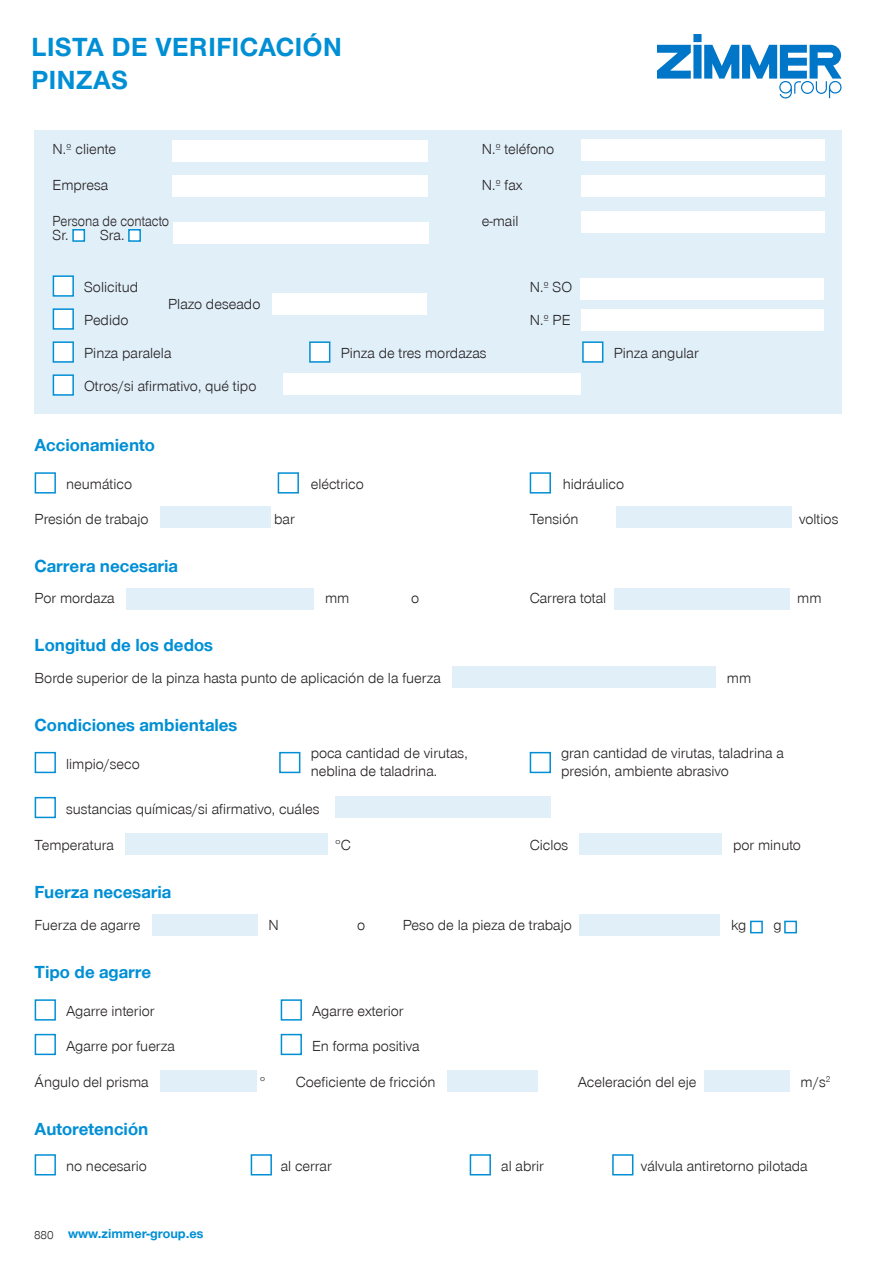
<style>
.page{position:relative;width:893px;height:1263px;background:#fff}
.page>*{position:absolute;margin:0;border:0;box-sizing:border-box;transform-origin:0 0}
.Überschrift{font:700 27px/32.4px "Zimmer Group Sans";letter-spacing:.02em;color:#008fd5}
.Subheadline{font:700 18px "Zimmer Group Sans";color:#008fd5}
.t1{font:300 15px "Zimmer Group Sans";color:#231f20}
.t2{font:300 15px "Zimmer Group Sans";color:#231f20;scale:.9 1}
.CB_AF_Seitenzahl_lin{font:700 13.5px "Zimmer Group Sans";color:#008fd5}
.CB_AF_Seitenzahl_lin-2{font:300 12px "Zimmer Group Sans";color:#231f20}
</style>
<div class="page">
<svg style="left:657px;top:34px;width:185px;height:65px"></svg>
<div style="left:34px;top:130px;width:807px;height:284px;background:#e1eff9"></div>
<div style="left:173px;top:140px;width:255px;height:22px;background:#fff"></div>
<div style="left:581px;top:139px;width:243px;height:22px;background:#fff"></div>
<div style="left:173px;top:175px;width:255px;height:22px;background:#fff"></div>
<div style="left:581px;top:175px;width:243px;height:22px;background:#fff"></div>
<div style="left:173px;top:222px;width:255px;height:21px;background:#fff"></div>
<div style="left:581px;top:211px;width:243px;height:22px;background:#fff"></div>
<div style="left:72px;top:229px;width:13px;height:13px;background:#fff;border:2px solid #008fd5"></div>
<div style="left:128px;top:229px;width:13px;height:13px;background:#fff;border:2px solid #008fd5"></div>
<div style="left:53px;top:275px;width:21px;height:22px;background:#fff;border:2px solid #008fd5"></div>
<div style="left:580px;top:278px;width:243px;height:22px;background:#fff"></div>
<div style="left:272px;top:294px;width:155px;height:21px;background:#fff"></div>
<div style="left:53px;top:308px;width:21px;height:22px;background:#fff;border:2px solid #008fd5"></div>
<div style="left:582px;top:310px;width:242px;height:21px;background:#fff"></div>
<div style="left:53px;top:341px;width:21px;height:22px;background:#fff;border:2px solid #008fd5"></div>
<div style="left:309px;top:341px;width:21px;height:22px;background:#fff;border:2px solid #008fd5"></div>
<div style="left:582px;top:341px;width:21px;height:22px;background:#fff;border:2px solid #008fd5"></div>
<div style="left:53px;top:374px;width:21px;height:22px;background:#fff;border:2px solid #008fd5"></div>
<div style="left:283px;top:374px;width:297px;height:21px;background:#fff"></div>
<div style="left:35px;top:472px;width:21px;height:21px;border:2px solid #008fd5"></div>
<div style="left:278px;top:472px;width:21px;height:21px;border:2px solid #008fd5"></div>
<div style="left:530px;top:472px;width:21px;height:21px;border:2px solid #008fd5"></div>
<div style="left:160px;top:506px;width:110px;height:22px;background:#e1eff9"></div>
<div style="left:616px;top:507px;width:176px;height:21px;background:#e1eff9"></div>
<div style="left:126px;top:588px;width:188px;height:21px;background:#e1eff9"></div>
<div style="left:614px;top:588px;width:176px;height:21px;background:#e1eff9"></div>
<div style="left:452px;top:667px;width:264px;height:21px;background:#e1eff9"></div>
<div style="left:35px;top:752px;width:21px;height:21px;border:2px solid #008fd5"></div>
<div style="left:279px;top:752px;width:21px;height:21px;border:2px solid #008fd5"></div>
<div style="left:530px;top:752px;width:21px;height:21px;border:2px solid #008fd5"></div>
<div style="left:35px;top:797px;width:21px;height:21px;border:2px solid #008fd5"></div>
<div style="left:335px;top:797px;width:216px;height:21px;background:#e1eff9"></div>
<div style="left:125px;top:834px;width:203px;height:21px;background:#e1eff9"></div>
<div style="left:579px;top:834px;width:143px;height:21px;background:#e1eff9"></div>
<div style="left:152px;top:914px;width:105px;height:21px;background:#e1eff9"></div>
<div style="left:579px;top:914px;width:141px;height:21px;background:#e1eff9"></div>
<div style="left:750px;top:921px;width:13px;height:12px;background:#fff;border:2px solid #008fd5"></div>
<div style="left:784px;top:921px;width:13px;height:12px;background:#fff;border:2px solid #008fd5"></div>
<div style="left:35px;top:999px;width:21px;height:21px;border:2px solid #008fd5"></div>
<div style="left:281px;top:999px;width:21px;height:21px;border:2px solid #008fd5"></div>
<div style="left:35px;top:1034px;width:21px;height:21px;border:2px solid #008fd5"></div>
<div style="left:281px;top:1034px;width:21px;height:21px;border:2px solid #008fd5"></div>
<div style="left:160px;top:1071px;width:96px;height:21px;background:#e1eff9"></div>
<div style="left:447px;top:1071px;width:91px;height:21px;background:#e1eff9"></div>
<div style="left:704px;top:1071px;width:85px;height:21px;background:#e1eff9"></div>
<div style="left:35px;top:1154px;width:21px;height:21px;border:2px solid #008fd5"></div>
<div style="left:251px;top:1154px;width:21px;height:21px;border:2px solid #008fd5"></div>
<div style="left:470px;top:1154px;width:21px;height:21px;border:2px solid #008fd5"></div>
<div style="left:612px;top:1154px;width:21px;height:21px;border:2px solid #008fd5"></div>
<p class="Überschrift" style="left:31px;top:30px;width:312px">LISTA DE VERIFICACIÓN<br>PINZAS</p>
<p class="t1" style="left:53px;top:139px;width:65px">N.º cliente</p>
<p class="t1" style="left:482px;top:139px;width:74px">N.º teléfono</p>
<p class="t1" style="left:53px;top:175px;width:57px">Empresa</p>
<p class="t1" style="left:482px;top:175px;width:42px">N.º fax</p>
<p class="t2" style="left:53px;top:211px;width:131px">Persona de contacto</p>
<p class="t1" style="left:482px;top:211px;width:38px">e-mail</p>
<p class="t1" style="left:53px;top:225px;width:73px">Sr. Sra.</p>
<p class="t1" style="left:84px;top:277px;width:56px">Solicitud</p>
<p class="t1" style="left:530px;top:277px;width:44px">N.º SO</p>
<p class="t1" style="left:168px;top:294px;width:94px">Plazo deseado</p>
<p class="t1" style="left:84px;top:310px;width:46px">Pedido</p>
<p class="t1" style="left:530px;top:310px;width:42px">N.º PE</p>
<p class="t1" style="left:84px;top:343px;width:89px">Pinza paralela</p>
<p class="t1" style="left:341px;top:343px;width:147px">Pinza de tres mordazas</p>
<p class="t1" style="left:614px;top:343px;width:87px">Pinza angular</p>
<p class="t1" style="left:84px;top:376px;width:174px">Otros/si afirmativo, qué tipo</p>
<p class="Subheadline" style="left:35px;top:433px;width:122px">Accionamiento</p>
<p class="t1" style="left:66px;top:474px;width:67px">neumático</p>
<p class="t1" style="left:311px;top:474px;width:55px">eléctrico</p>
<p class="t1" style="left:563px;top:474px;width:63px">hidráulico</p>
<p class="t1" style="left:35px;top:509px;width:115px">Presión de trabajo</p>
<p class="t1" style="left:274px;top:509px;width:22px">bar</p>
<p class="t1" style="left:530px;top:509px;width:50px">Tensión</p>
<p class="t1" style="left:799px;top:509px;width:41px">voltios</p>
<p class="Subheadline" style="left:35px;top:553px;width:145px">Carrera necesaria</p>
<p class="t1" style="left:35px;top:588px;width:82px">Por mordaza</p>
<p class="t1" style="left:325px;top:588px;width:26px">mm</p>
<p class="t1" style="left:411px;top:588px;width:10px">o</p>
<p class="t1" style="left:530px;top:588px;width:78px">Carrera total</p>
<p class="t1" style="left:797px;top:588px;width:26px">mm</p>
<p class="Subheadline" style="left:35px;top:633px;width:180px">Longitud de los dedos</p>
<p class="t1" style="left:35px;top:668px;width:408px">Borde superior de la pinza hasta punto de aplicación de la fuerza</p>
<p class="t1" style="left:727px;top:668px;width:26px">mm</p>
<p class="Subheadline" style="left:35px;top:713px;width:204px">Condiciones ambientales</p>
<p class="t1" style="left:66px;top:754px;width:75px">limpio/seco</p>
<p class="t1" style="left:311px;top:743px;width:158px">poca cantidad de virutas,</p>
<p class="t1" style="left:561px;top:743px;width:224px">gran cantidad de virutas, taladrina a</p>
<p class="t1" style="left:311px;top:761px;width:128px">neblina de taladrina.</p>
<p class="t1" style="left:561px;top:761px;width:169px">presión, ambiente abrasivo</p>
<p class="t1" style="left:66px;top:799px;width:255px">sustancias químicas/si afirmativo, cuáles</p>
<p class="t1" style="left:35px;top:835px;width:81px">Temperatura</p>
<p class="t1" style="left:335px;top:835px;width:17px">°C</p>
<p class="t1" style="left:530px;top:835px;width:40px">Ciclos</p>
<p class="t1" style="left:733px;top:835px;width:69px">por minuto</p>
<p class="Subheadline" style="left:35px;top:880px;width:138px">Fuerza necesaria</p>
<p class="t1" style="left:35px;top:915px;width:107px">Fuerza de agarre</p>
<p class="t1" style="left:268px;top:915px;width:12px">N</p>
<p class="t1" style="left:357px;top:915px;width:10px">o</p>
<p class="t1" style="left:403px;top:915px;width:171px">Peso de la pieza de trabajo</p>
<p class="t1" style="left:731px;top:915px;width:17px">kg</p>
<p class="t1" style="left:773px;top:915px;width:10px">g</p>
<p class="Subheadline" style="left:35px;top:960px;width:118px">Tipo de agarre</p>
<p class="t1" style="left:66px;top:1001px;width:90px">Agarre interior</p>
<p class="t1" style="left:312px;top:1001px;width:93px">Agarre exterior</p>
<p class="t1" style="left:66px;top:1036px;width:110px">Agarre por fuerza</p>
<p class="t1" style="left:312px;top:1036px;width:109px">En forma positiva</p>
<p class="t1" style="left:35px;top:1072px;width:116px">Ángulo del prisma</p>
<p class="t1" style="left:260px;top:1072px;width:7px">°</p>
<p class="t1" style="left:296px;top:1072px;width:141px">Coeficiente de fricción</p>
<p class="t1" style="left:578px;top:1072px;width:120px">Aceleración del eje</p>
<p class="t1" style="left:800px;top:1072px;width:32px">m/s<sup>2</sup></p>
<p class="Subheadline" style="left:35px;top:1116px;width:115px">Autoretención</p>
<p class="t1" style="left:66px;top:1156px;width:82px">no necesario</p>
<p class="t1" style="left:281px;top:1156px;width:52px">al cerrar</p>
<p class="t1" style="left:501px;top:1156px;width:44px">al abrir</p>
<p class="t1" style="left:641px;top:1156px;width:168px">válvula antiretorno pilotada</p>
<p class="CB_AF_Seitenzahl_lin-2" style="left:34px;top:1227px;width:21px">880</p>
<p class="CB_AF_Seitenzahl_lin" style="left:68px;top:1225px;width:137px">www.zimmer-group.es</p>
</div>
